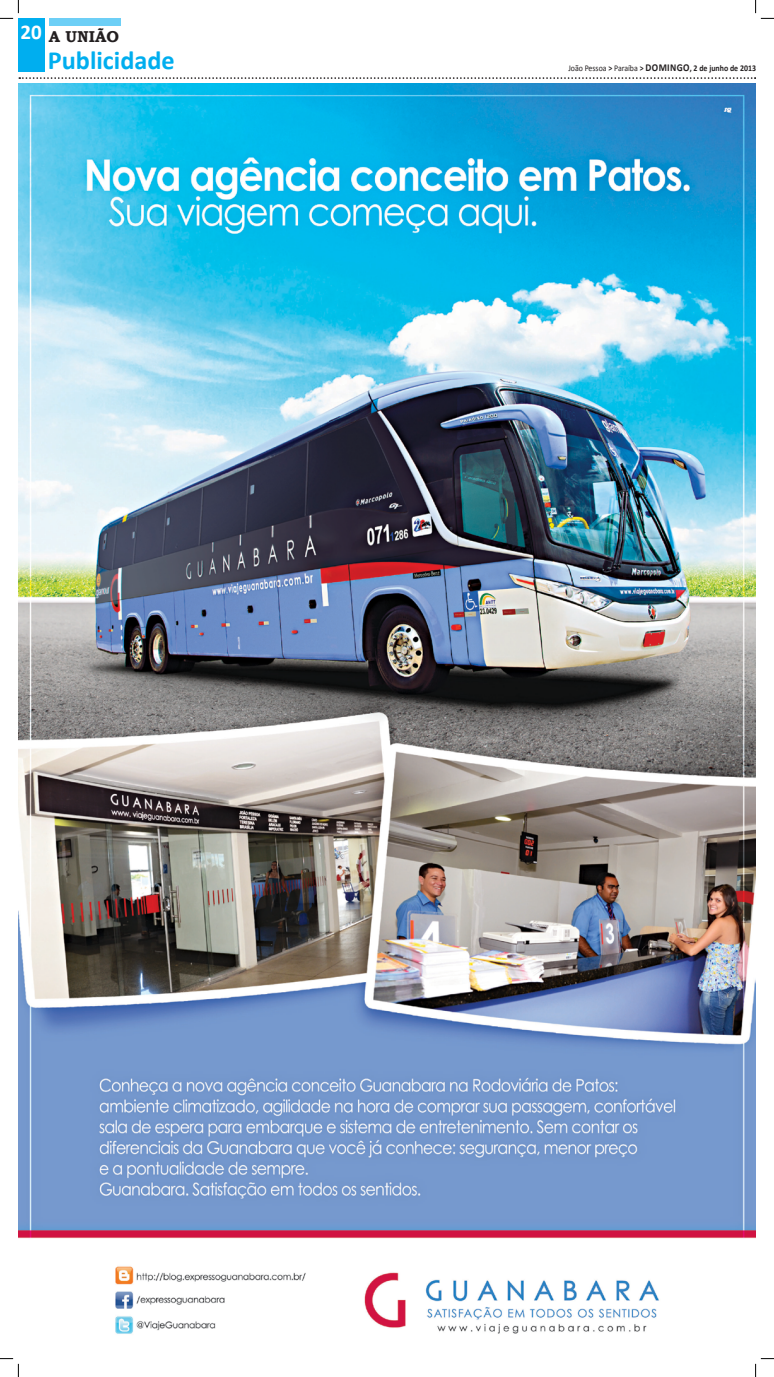
<style>
.page{position:relative;width:774px;height:1377px;background:#fff}
.page>*{position:absolute;margin:0;border:0;box-sizing:border-box;transform-origin:0 0}
.t1{font:700 26.25px "Calibri";color:#00aeef}
.t2{font:700 15.75px "Bookman Old Style";color:#231f20}
.t3{font:8.75px "Calibri";color:#231f20;scale:.9 1}
.s1{font-weight:700}
.s2{font-weight:700;font-size:10.5px}
</style>
<div class="page">
<img style="left:18px;top:83px;width:737px;height:1251px">
<div style="left:19px;top:19px;width:26px;height:53px;background:#00aeef"></div>
<div style="left:49px;top:18px;width:72px;height:8px;background:#6dcff6"></div>
<svg style="left:19px;top:77px;width:736px;height:2px"></svg>
<svg style="left:0;top:0;width:19px;height:19px"></svg>
<svg style="left:0;top:1358px;width:19px;height:18px"></svg>
<svg style="left:755px;top:0;width:18px;height:19px"></svg>
<svg style="left:755px;top:1358px;width:18px;height:18px"></svg>
<p class="t2" style="left:21px;top:25px;width:100px"><sup>20</sup> A UNIÃO</p>
<p class="t1" style="left:48px;top:44px;width:128px">Publicidade</p>
<p class="t3" style="left:568px;top:62px;width:210px">João Pessoa <span class="s1">&gt;</span> Paraíba <span class="s1">&gt;</span> <span class="s2">DOMINGO</span><span class="s1">, 2 de junho de 2013</span></p>
</div>
